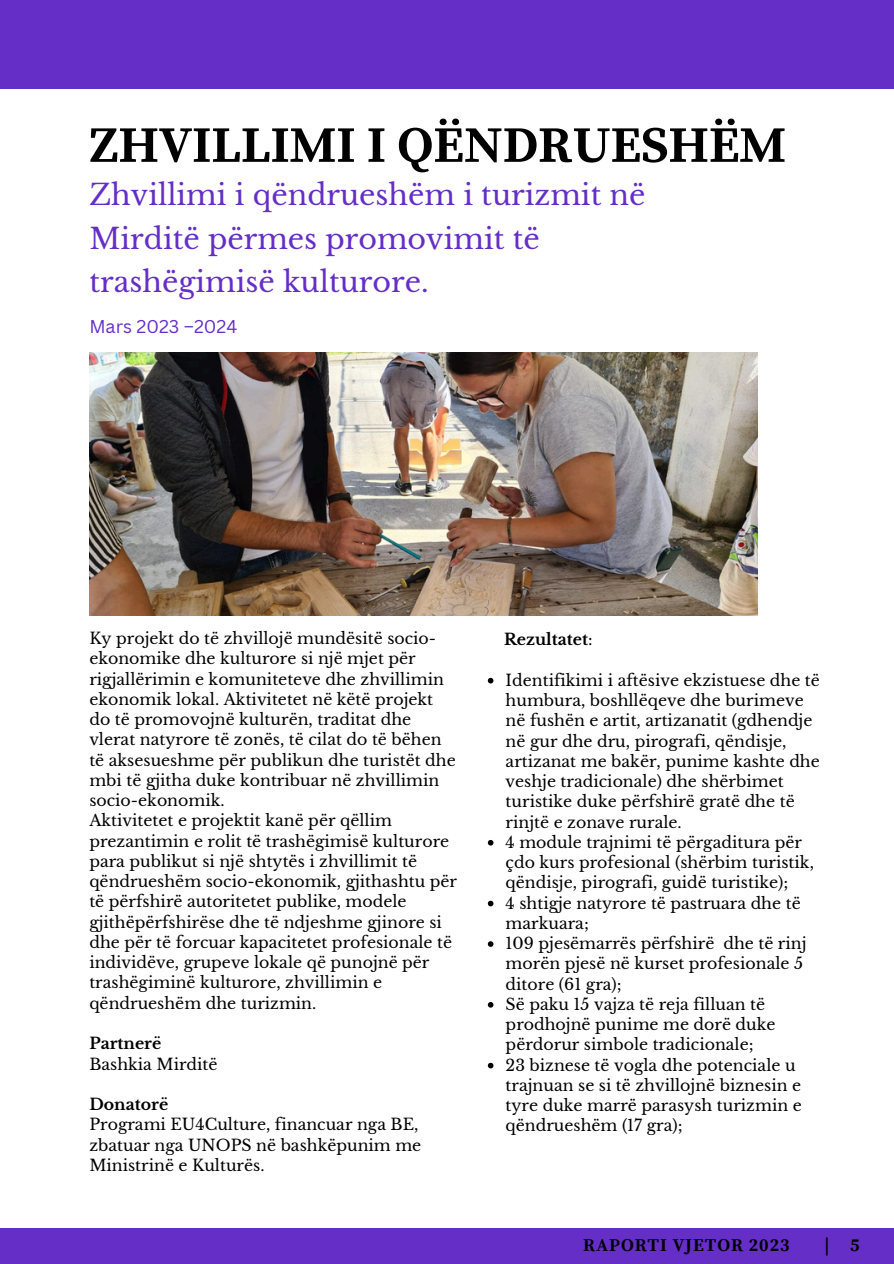
<style>
.page{position:relative;width:894px;height:1264px;background:#fff}
.page>*{position:absolute;margin:0;border:0;box-sizing:border-box;transform-origin:0 0}
.t1{font:700 51px "Source Serif Pro";color:#000001}
.t2{font:28.5px/43.8px "Libre Baskerville";color:#642ec7}
.t3{font:700 18px "Source Serif Pro";letter-spacing:.05em;color:#000}
.t4{font:18px "Canva Sans";color:#642ec7}
.t5{font:15.75px/20.2px "Libre Baskerville";color:#000001}
.t6{font:700 15.75px "Libre Baskerville";color:#000001}
.s1{font-weight:400}
</style>
<div class="page">
<div style="left:0;top:0;width:893px;height:89px;background:#642ec7"></div>
<img style="left:89px;top:352px;width:667px;height:264px">
<svg style="left:487px;top:678px;width:6px;height:5px"></svg>
<svg style="left:487px;top:840px;width:6px;height:5px"></svg>
<svg style="left:487px;top:900px;width:6px;height:6px"></svg>
<svg style="left:487px;top:941px;width:6px;height:5px"></svg>
<svg style="left:487px;top:1002px;width:6px;height:5px"></svg>
<svg style="left:487px;top:1062px;width:6px;height:6px"></svg>
<div style="left:0;top:1227px;width:893px;height:36px;background:#642ec7"></div>
<h1 class="t1" style="left:89px;top:115px;width:698px">ZHVILLIMI I QËNDRUESHËM</h1>
<h2 class="t2" style="left:89px;top:173px;width:557px">Zhvillimi i qëndrueshëm i turizmit në<br>Mirditë përmes promovimit të trashëgimisë kulturore.</h2>
<p class="t4" style="left:89px;top:314px;width:149px">Mars 2023 –2024</p>
<h4 class="t5" style="left:89px;top:628px;width:368px">Ky projekt do të zhvillojë mundësitë socio&shy;ekonomike dhe kulturore si një mjet për rigjallërimin e komuniteteve dhe zhvillimin ekonomik lokal. Aktivitetet në këtë projekt do të promovojnë kulturën, traditat dhe vlerat natyrore të zonës, të cilat do të bëhen të aksesueshme për publikun dhe turistët dhe mbi të gjitha duke kontribuar në zhvillimin socio-ekonomik.</h4>
<p class="t5" style="left:89px;top:810px;width:369px">Aktivitetet e projektit kanë për qëllim prezantimin e rolit të trashëgimisë kulturore para publikut si një shtytës i zhvillimit të qëndrueshëm socio-ekonomik, gjithashtu për të përfshirë autoritetet publike, modele gjithëpërfshirëse dhe të ndjeshme gjinore si dhe për të forcuar kapacitetet profesionale të individëve, grupeve lokale që punojnë për trashëgiminë kulturore, zhvillimin e qëndrueshëm dhe turizmin.</p>
<p class="t6" style="left:89px;top:1033px;width:73px">Partnerë</p>
<p class="t5" style="left:89px;top:1053px;width:130px">Bashkia Mirditë</p>
<p class="t6" style="left:89px;top:1094px;width:80px">Donatorë</p>
<p class="t5" style="left:89px;top:1114px;width:333px">Programi EU4Culture, financuar nga BE, zbatuar nga UNOPS në bashkëpunim me<br>Ministrinë e Kulturës.</p>
<p class="t6" style="left:504px;top:630px;width:90px">Rezultatet<span class="s1">:</span></p>
<p class="t5" style="left:505px;top:670px;width:316px">Identifikimi i aftësive ekzistuese dhe të humbura, boshllëqeve dhe burimeve në fushën e artit, artizanatit (gdhendje në gur dhe dru, pirografi, qëndisje, artizanat me bakër, punime kashte dhe veshje tradicionale) dhe shërbimet turistike duke përfshirë gratë dhe të rinjtë e zonave rurale.</p>
<p class="t5" style="left:505px;top:832px;width:310px">4 module trajnimi të përgaditura për çdo kurs profesional (shërbim turistik, qëndisje, pirografi, guidë turistike);</p>
<p class="t5" style="left:505px;top:893px;width:296px">4 shtigje natyrore të pastruara dhe të markuara;</p>
<p class="t5" style="left:505px;top:933px;width:302px">109 pjesëmarrës përfshirë dhe të rinj morën pjesë në kurset profesionale 5 ditore (61 gra);</p>
<p class="t5" style="left:505px;top:994px;width:271px">Së paku 15 vajza të reja filluan të prodhojnë punime me dorë duke përdorur simbole tradicionale;</p>
<p class="t5" style="left:505px;top:1055px;width:297px">23 biznese të vogla dhe potenciale u trajnuan se si të zhvillojnë biznesin e tyre duke marrë parasysh turizmin e qëndrueshëm (17 gra);</p>
<p class="t3" style="left:583px;top:1233px;width:208px">RAPORTI VJETOR 2023</p>
<p class="t3" style="left:824px;top:1233px;width:36px">| 5</p>
</div>
